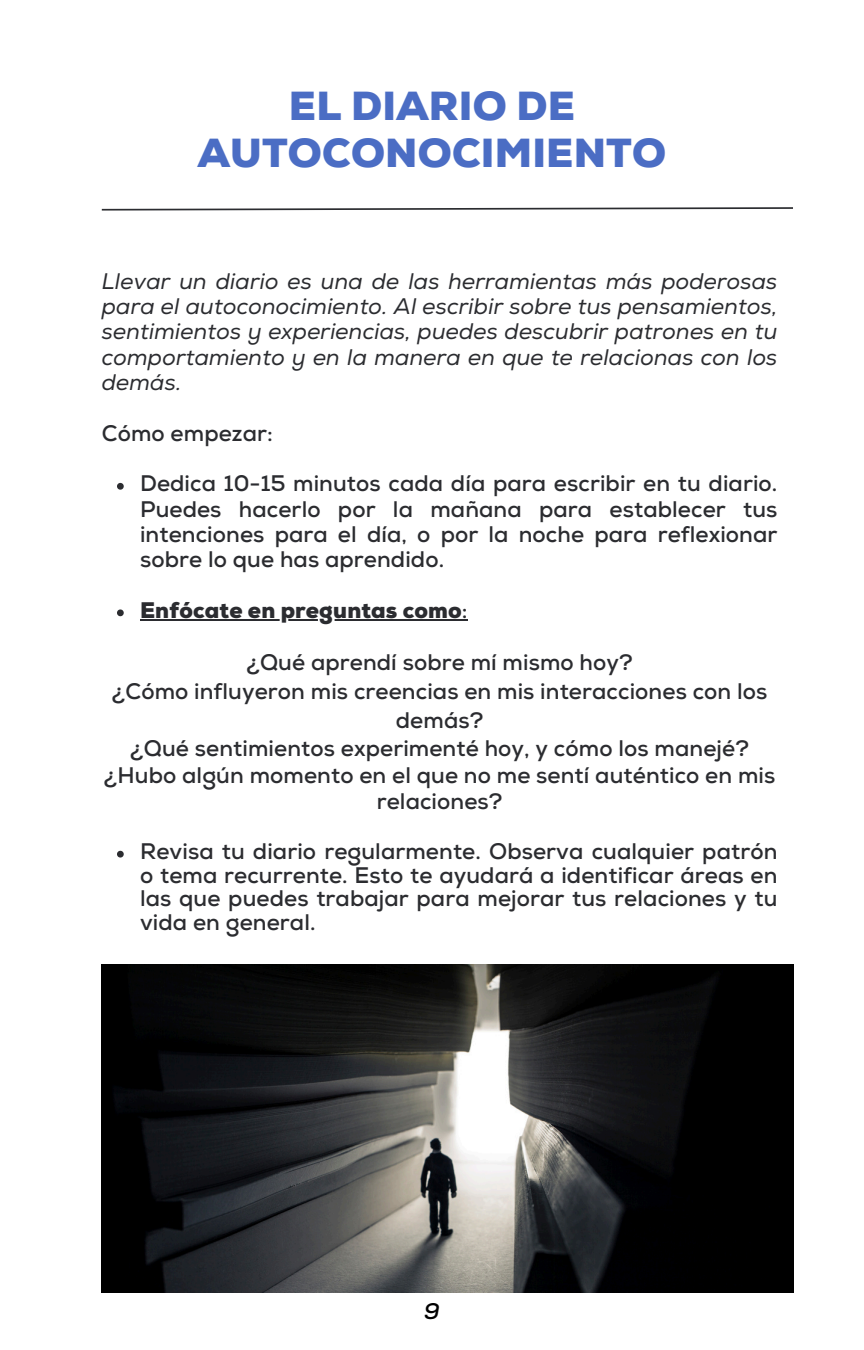
<style>
.page{position:relative;width:864px;height:1350px;background:#fff}
.page>*{position:absolute;margin:0;border:0;box-sizing:border-box;transform-origin:0 0}
.t1{font:900 40.5px/47.2px "Nexa";letter-spacing:.005em;color:#4b6dc4;text-align:center}
.t2{font:700 22.5px/27.7px "Nexa";letter-spacing:.005em;color:#2b2c30;text-align:justify}
.t3{font:italic 22.5px/25.2px "Nexa";letter-spacing:.005em;color:#2b2c30;text-align:justify}
.t4{font:900 22.5px "Nexa";letter-spacing:.005em;color:#2b2c30}
.t5{font:italic 700 22.5px "Nexa";color:#000}
.s1{font-weight:700}
</style>
<div class="page">
<svg style="left:101px;top:207px;width:692px;height:4px"></svg>
<svg style="left:117px;top:483px;width:7px;height:7px"></svg>
<svg style="left:117px;top:609px;width:7px;height:7px"></svg>
<hr style="left:140px;top:620px;width:322px;height:1px;background:#2b2c30">
<svg style="left:117px;top:851px;width:7px;height:7px"></svg>
<img style="left:102px;top:965px;width:692px;height:327px">
<h1 class="t1" style="left:198px;top:84px;width:470px">EL DIARIO DE<br>AUTOCONOCIMIENTO</h1>
<p class="t3" style="left:102px;top:269px;width:677px">Llevar un diario es una de las herramientas más poderosas para el autoconocimiento. Al escribir sobre tus pensamientos, sentimientos y experiencias, puedes descubrir patrones en tu comportamiento y en la manera en que te relacionas con los demás.</p>
<h2 class="t2" style="left:102px;top:420px;width:173px">Cómo empezar:</h2>
<p class="t2" style="left:140px;top:472px;width:639px;line-height:25.2px">Dedica 10-15 minutos cada día para escribir en tu diario.<br>Puedes hacerlo por la mañana para establecer tus intenciones para el día, o por la noche para reflexionar sobre lo que has aprendido.</p>
<p class="t4" style="left:140px;top:597px;width:329px">Enfócate en preguntas como<span class="s1">:</span></p>
<h2 class="t2" style="left:104px;top:649px;width:673px;text-align:center">¿Qué aprendí sobre mí mismo hoy?<br>¿Cómo influyeron mis creencias en mis interacciones con los demás?<br>¿Qué sentimientos experimenté hoy, y cómo los manejé? ¿Hubo algún momento en el que no me sentí auténtico en mis relaciones?</h2>
<p class="t2" style="left:140px;top:840px;width:639px;line-height:23.6px">Revisa tu diario regularmente. Observa cualquier patrón o tema recurrente. Esto te ayudará a identificar áreas en las que puedes trabajar para mejorar tus relaciones y tu vida en general.</p>
<p class="t5" style="left:424px;top:1298px;width:17px">9</p>
</div>
